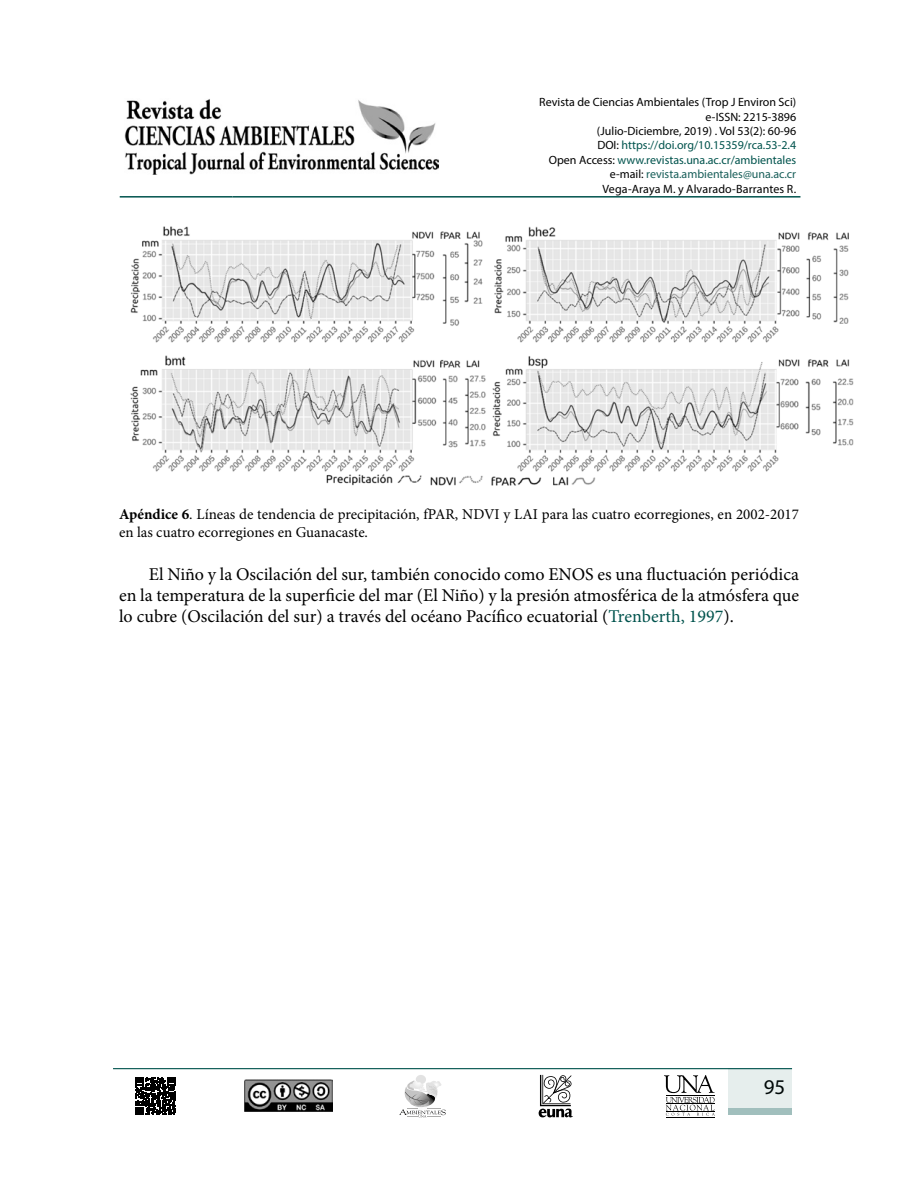
<style>
.page{position:relative;width:918px;height:1188px;background:#fff}
.page>*{position:absolute;margin:0;border:0;box-sizing:border-box;transform-origin:0 0}
.t1{font:21px "Myriad Pro";color:#000}
.t2{font:18px/21px "Minion Pro";color:#000;text-align:justify}
.t3{font:15px/18px "Minion Pro";color:#000}
.t4{font:12px/14.4px "Myriad Pro";color:#000;text-align:right}
.s1{color:#00534d}
.s2{color:#195f5a}
.s3{font-weight:700}
</style>
<div class="page">
<hr style="left:120px;top:196px;width:113px;height:2px;background:#00534d">
<hr style="left:233px;top:196px;width:567px;height:2px;background:#00534d">
<svg style="left:135px;top:1077px;width:41px;height:38px"></svg>
<svg style="left:539px;top:1075px;width:34px;height:42px"></svg>
<div style="left:416px;top:1075px;width:10px;height:9px;background:#e2e2e2;border-radius:50%"></div>
<svg style="left:399px;top:1081px;width:47px;height:36px"></svg>
<hr style="left:666px;top:1117px;width:48px;height:1px;background:#000">
<svg style="left:664px;top:1075px;width:51px;height:41px"></svg>
<hr style="left:113px;top:1068px;width:679px;height:1px;background:#00534d">
<div style="left:729px;top:1068px;width:63px;height:46px;background:#e6eeed"></div>
<div style="left:729px;top:1108px;width:63px;height:6px;background:#a1bfbd"></div>
<img style="left:124px;top:99px;width:314px;height:76px">
<img style="left:244px;top:1080px;width:89px;height:31px">
<img style="left:130px;top:226px;width:724px;height:260px">
<p class="t4" style="left:539px;top:95px;width:258px">Revista de Ciencias Ambientales (Trop J Environ Sci) e-ISSN: 2215-3896<br>(Julio-Diciembre, 2019) . Vol 53(2): 60-96<br>DOI: <span class="s1">https://doi.org/10.15359/rca.53-2.4<br></span>Open Access: <span class="s1">www.revistas.una.ac.cr/ambientales </span>e-mail: <span class="s2">revista.ambientales@una.ac.cr<br></span>Vega-Araya M. y Alvarado-Barrantes R.</p>
<p class="t3" style="left:119px;top:505px;width:681px"><span class="s3">Apéndice 6</span>. Líneas de tendencia de precipitación, fPAR, NDVI y LAI para las cuatro ecorregiones, en 2002-2017 en las cuatro ecorregiones en Guanacaste.</p>
<p class="t2" style="left:119px;top:564px;width:681px;text-indent:30px">El Niño y la Oscilación del sur, también conocido como ENOS es una fluctuación periódica en la temperatura de la superficie del mar (El Niño) y la presión atmosférica de la atmósfera que lo cubre (Oscilación del sur) a través del océano Pacífico ecuatorial (<span class="s1">Trenberth, 1997</span>).</p>
<h1 class="t1" style="left:764px;top:1074px;width:23px">95</h1>
</div>
